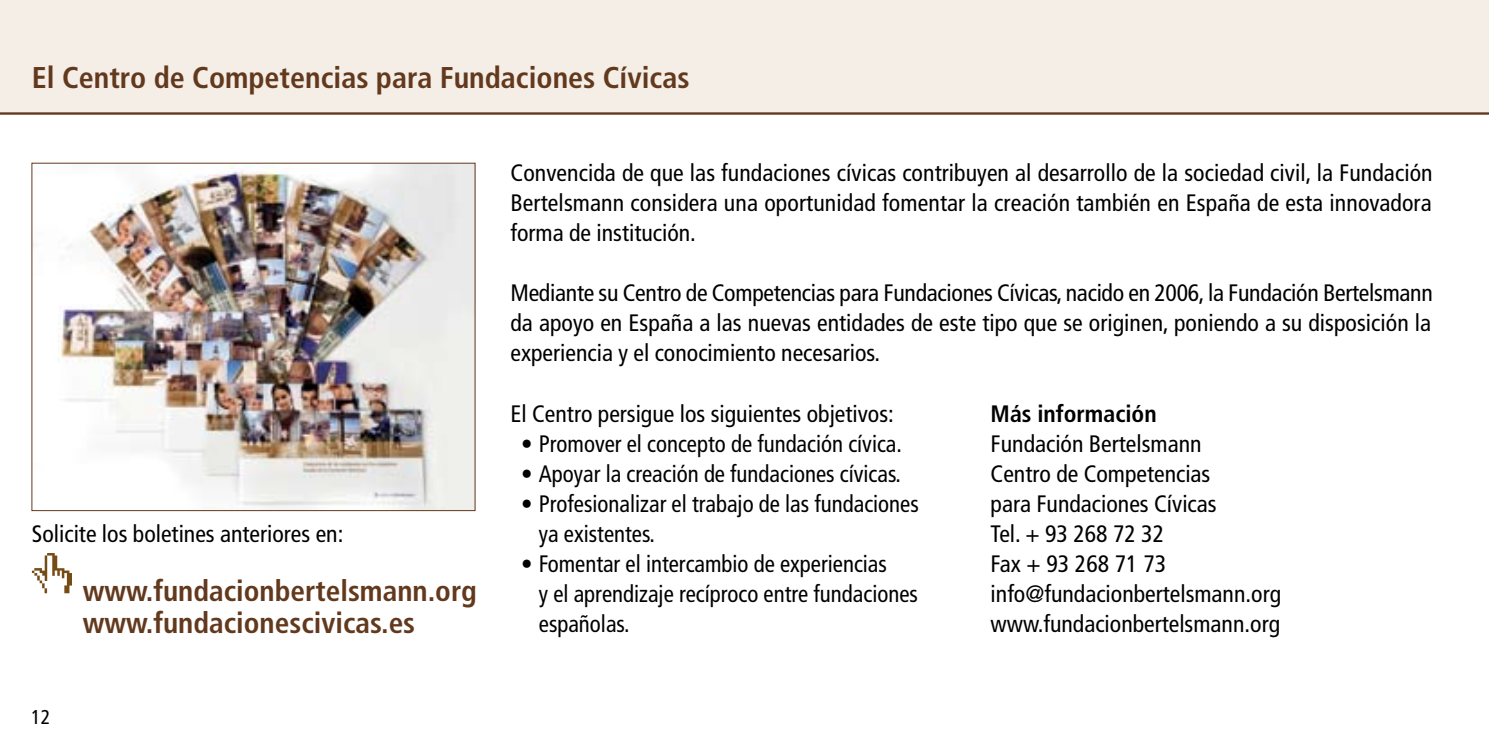
<style>
.page{position:relative;width:1489px;height:745px;background:#fff}
.page>*{position:absolute;margin:0;border:0;box-sizing:border-box;transform-origin:0 0}
.t1{font:700 condensed 30px "Frutiger";color:#63391e}
.t2{font:700 condensed 29.25px/32.5px "Frutiger";color:#63391e}
.t3{font:condensed 23.75px/30px "Frutiger";color:#000;text-align:justify}
.t4{font:condensed 23.75px/30px "Frutiger";color:#000;scale:.96 1}
.t5{font:700 condensed 23.75px "Frutiger";color:#000}
.t6{font:condensed 20px "Frutiger";color:#000}
</style>
<div class="page">
<div style="left:0;top:0;width:1488px;height:113px;background:#f4eee6"></div>
<hr style="left:0;top:112px;width:1488px;height:2px;background:#63391e">
<svg style="left:32px;top:553px;width:40px;height:40px"></svg>
<img style="left:58px;top:165px;width:415px;height:343px">
<p class="t1" style="left:32px;top:60px;width:659px">El Centro de Competencias para Fundaciones Cívicas</p>
<p class="t3" style="left:32px;top:518px;width:313px">Solicite los boletines anteriores en:</p>
<p class="t6" style="left:31px;top:704px;width:21px">12</p>
<p class="t2" style="left:83px;top:573px;width:395px">www.fundacionbertelsmann.org www.fundacionescivicas.es</p>
<p class="t3" style="left:510px;top:158px;width:923px">Convencida de que las fundaciones cívicas contribuyen al desarrollo de la sociedad civil, la Fundación Bertelsmann considera una oportunidad fomentar la creación también en España de esta innovadora forma de institución.</p>
<p class="t3" style="left:510px;top:278px;width:923px">Mediante su Centro de Competencias para Fundaciones Cívicas, nacido en 2006, la Fundación Bertelsmann da apoyo en España a las nuevas entidades de este tipo que se originen, poniendo a su disposición la experiencia y el conocimiento necesarios.</p>
<p class="t3" style="left:510px;top:398px;width:385px">El Centro persigue los siguientes objetivos:</p>
<p class="t4" style="left:521px;top:428px;width:398px">• Promover el concepto de fundación cívica.</p>
<p class="t4" style="left:521px;top:458px;width:397px">• Apoyar la creación de fundaciones cívicas.</p>
<p class="t4" style="left:539px;top:488px;width:397px;text-indent:-18px">• Profesionalizar el trabajo de las fundaciones ya existentes.</p>
<p class="t4" style="left:539px;top:548px;width:396px;text-indent:-18px">• Fomentar el intercambio de experiencias<br>y el aprendizaje recíproco entre fundaciones españolas.</p>
<p class="t5" style="left:990px;top:399px;width:168px">Más información</p>
<p class="t3" style="left:990px;top:428px;width:292px;text-align:left">Fundación Bertelsmann<br>Centro de Competencias<br>para Fundaciones Cívicas<br>Tel. + 93 268 72 32<br>Fax + 93 268 71 73 info@fundacionbertelsmann.org www.fundacionbertelsmann.org</p>
</div>
